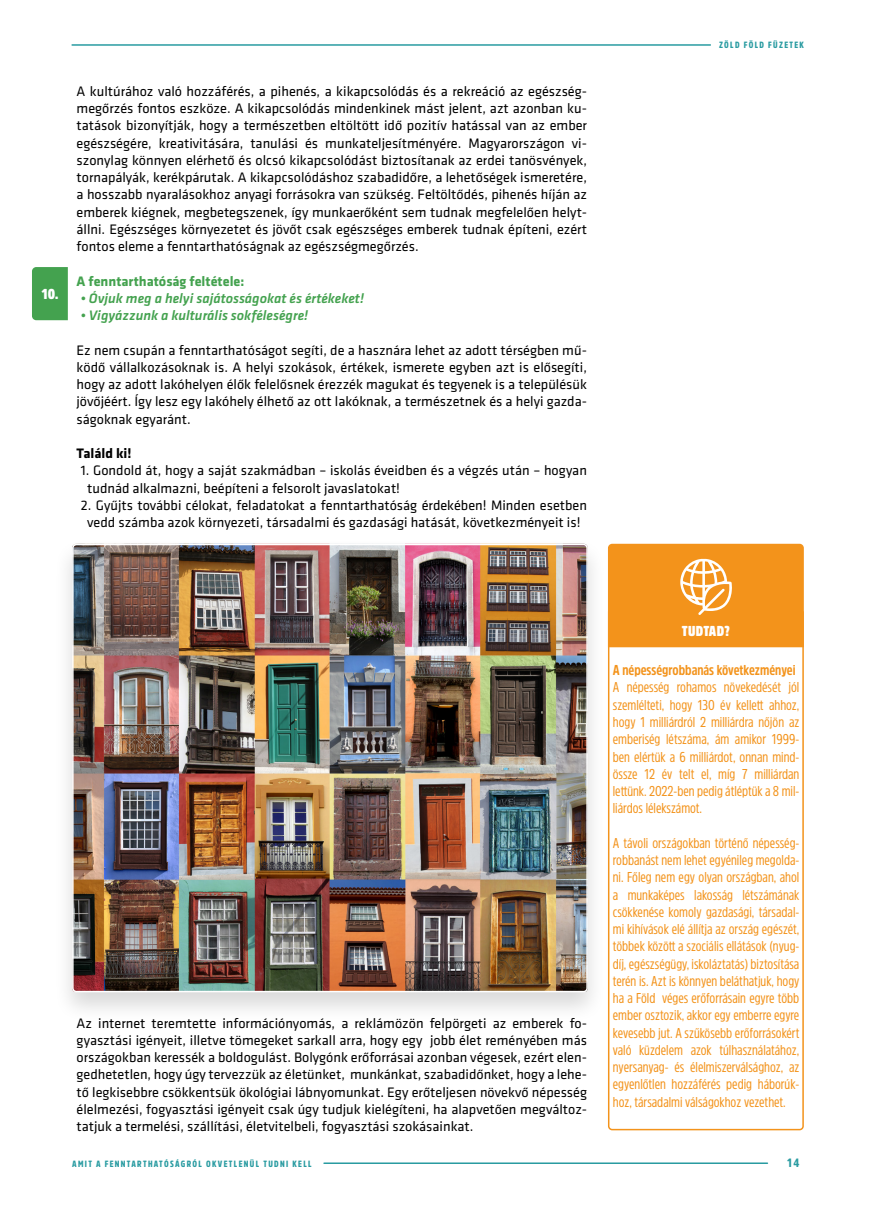
<style>
.page{position:relative;width:872px;height:1212px;background:#fff}
.page>*{position:absolute;margin:0;border:0;box-sizing:border-box;transform-origin:0 0}
.t1{font:14.25px/17.2px "Klavika";color:#000;text-align:justify}
.t2{font:14.25px/17.2px "Amsi Pro Cond";color:#f3931b;text-align:justify}
.t3{font:italic 500 14.25px "Klavika";color:#44a24f}
.t4{font:700 14.25px "Amsi Pro Cond";color:#f3931b}
.t5{font:700 14.25px "Klavika";color:#44a24f}
.t6{font:900 14.25px "Amsi Pro Cond";letter-spacing:.01em;color:#fff}
.t7{font:700 14.25px "Klavika";color:#000}
.t8{font:900 12px "Amsi Pro Cond";color:#299ba1}
.t9{font:900 9px "Amsi Pro Cond";letter-spacing:.15em;color:#299ba1}
</style>
<div class="page">
<hr style="left:72px;top:44px;width:638px;height:2px;background:#289ba1">
<hr style="left:324px;top:1162px;width:443px;height:2px;background:#289ba1">
<svg style="left:607px;top:611px;width:197px;height:520px"></svg>
<div style="left:608px;top:544px;width:196px;height:103px;background:#f3931b"></div>
<div style="left:53px;top:537px;width:553px;height:486px;background:#000;opacity:.15"></div>
<img style="left:72px;top:544px;width:516px;height:447px">
<div style="left:72px;top:544px;width:516px;height:448px;border:2px solid #fff;border-radius:4px"></div>
<div style="left:32px;top:267px;width:36px;height:53px;background:#44a24f"></div>
<p class="t6" style="left:42px;top:284px;width:18px">10.</p>
<p class="t1" style="left:77px;top:83px;width:512px">A kultúrához való hozzáférés, a pihenés, a kikapcsolódás és a rekreáció az egészség&shy;megőrzés fontos eszköze. A kikapcsolódás mindenkinek mást jelent, azt azonban ku&shy;tatások bizonyítják, hogy a természetben eltöltött idő pozitív hatással van az ember egészségére, kreativitására, tanulási és munkateljesítményére. Magyarországon vi&shy;szonylag könnyen elérhető és olcsó kikapcsolódást biztosítanak az erdei tanösvények, tornapályák, kerékpárutak. A kikapcsolódáshoz szabadidőre, a lehetőségek ismeretére, a hosszabb nyaralásokhoz anyagi forrásokra van szükség. Feltöltődés, pihenés híján az emberek kiégnek, megbetegszenek, így munkaerőként sem tudnak megfelelően helyt&shy;állni. Egészséges környezetet és jövőt csak egészséges emberek tudnak építeni, ezért fontos eleme a fenntarthatóságnak az egészségmegőrzés.</p>
<p class="t5" style="left:77px;top:273px;width:169px">A fenntarthatóság feltétele:</p>
<p class="t3" style="left:81px;top:290px;width:285px">• Óvjuk meg a helyi sajátosságokat és értékeket!</p>
<p class="t3" style="left:81px;top:308px;width:229px">• Vigyázzunk a kulturális sokféleségre!</p>
<p class="t1" style="left:77px;top:341px;width:512px">Ez nem csupán a fenntarthatóságot segíti, de a hasznára lehet az adott térségben mű&shy;ködő vállalkozásoknak is. A helyi szokások, értékek, ismerete egyben azt is elősegíti, hogy az adott lakóhelyen élők felelősnek érezzék magukat és tegyenek is a településük jövőjéért. Így lesz egy lakóhely élhető az ott lakóknak, a természetnek és a helyi gazda&shy;ságoknak egyaránt.</p>
<p class="t7" style="left:77px;top:446px;width:57px">Találd ki!</p>
<p class="t1" style="left:87px;top:462px;width:501px;text-indent:-6px">1. Gondold át, hogy a saját szakmádban – iskolás éveidben és a végzés után – hogyan tudnád alkalmazni, beépíteni a felsorolt javaslatokat!</p>
<p class="t1" style="left:81px;top:497px;width:508px;text-align:center">2. Gyűjts további célokat, feladatokat a fenntarthatóság érdekében! Minden esetben vedd számba azok környezeti, társadalmi és gazdasági hatását, következményeit is!</p>
<p class="t9" style="left:719px;top:39px;width:86px">ZÖLD FÖLD FÜZETEK</p>
<p class="t1" style="left:77px;top:1014px;width:512px">Az internet teremtette információnyomás, a reklámözön felpörgeti az emberek fo&shy;gyasztási igényeit, illetve tömegeket sarkall arra, hogy egy jobb élet reményében más országokban keressék a boldogulást. Bolygónk erőforrásai azonban végesek, ezért elen&shy;gedhetetlen, hogy úgy tervezzük az életünket, munkánkat, szabadidőnket, hogy a lehe&shy;tő legkisebbre csökkentsük ökológiai lábnyomunkat. Egy erőteljesen növekvő népesség élelmezési, fogyasztási igényeit csak úgy tudjuk kielégíteni, ha alapvetően megváltoz&shy;tatjuk a termelési, szállítási, életvitelbeli, fogyasztási szokásainkat.</p>
<p class="t9" style="left:72px;top:1157px;width:241px">AMIT A FENNTARTHATÓSÁGRÓL OKVETLENÜL TUDNI KELL</p>
<p class="t6" style="left:682px;top:621px;width:49px">TUDTAD?</p>
<p class="t4" style="left:613px;top:660px;width:184px">A népességrobbanás következményei</p>
<p class="t2" style="left:613px;top:678px;width:188px">A népesség rohamos növekedését jól szemlélteti, hogy 130 év kellett ahhoz, hogy 1 milliárdról 2 milliárdra nőjön az emberiség létszáma, ám amikor 1999- ben elértük a 6 milliárdot, onnan mind&shy;össze 12 év telt el, míg 7 milliárdan lettünk. 2022-ben pedig átléptük a 8 mil&shy;liárdos lélekszámot.</p>
<p class="t2" style="left:613px;top:834px;width:188px">A távoli országokban történő népesség&shy;robbanást nem lehet egyénileg megolda&shy;ni. Főleg nem egy olyan országban, ahol a munkaképes lakosság létszámának csökkenése komoly gazdasági, társadal&shy;mi kihívások elé állítja az ország egészét, többek között a szociális ellátások (nyug&shy;díj, egészségügy, iskoláztatás) biztosítása terén is. Azt is könnyen beláthatjuk, hogy ha a Föld véges erőforrásain egyre több ember osztozik, akkor egy emberre egyre kevesebb jut. A szűkösebb erőforrásokért való küzdelem azok túlhasználatához, nyersanyag- és élelmiszerválsághoz, az egyenlőtlen hozzáférés pedig háborúk&shy;hoz, társadalmi válságokhoz vezethet.</p>
<p class="t8" style="left:787px;top:1154px;width:14px">14</p>
</div>
